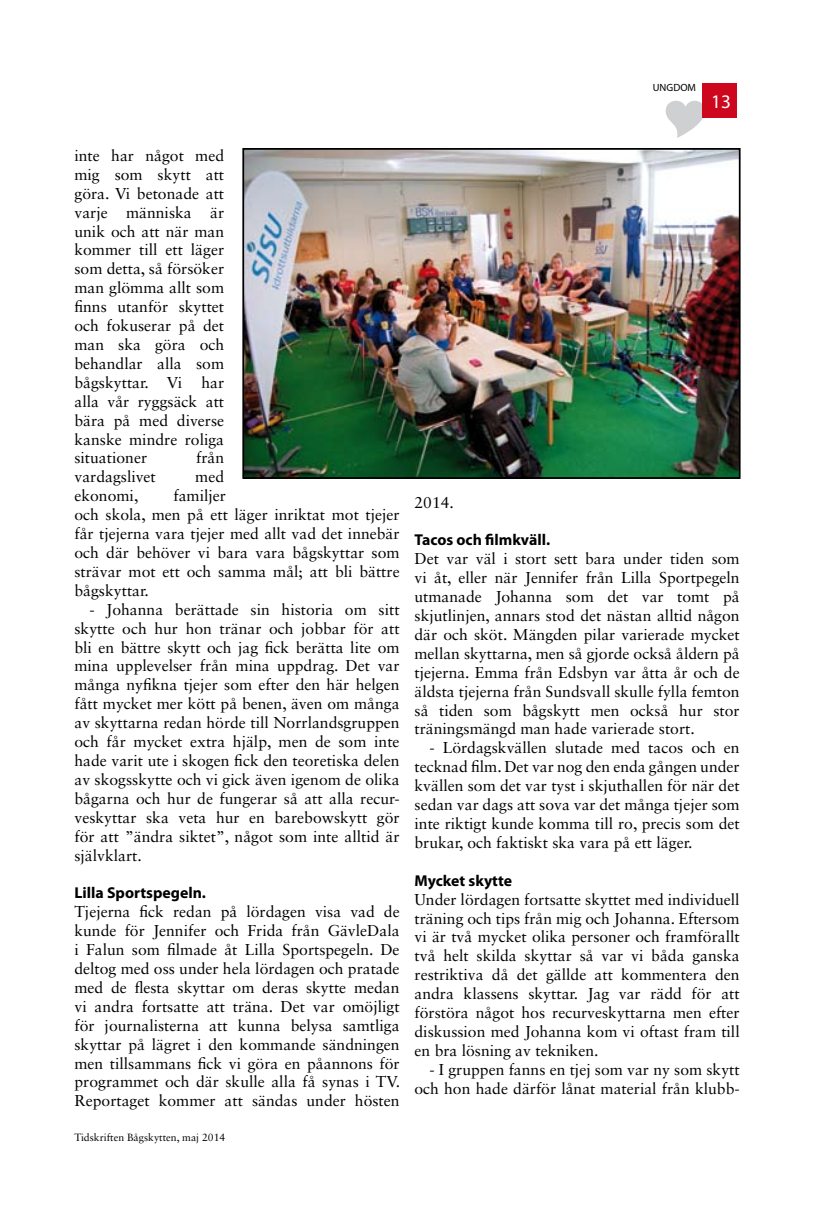
<style>
.page{position:relative;width:839px;height:1211px;background:#fff}
.page>*{position:absolute;margin:0;border:0;box-sizing:border-box;transform-origin:0 0}
.t1{font:19.25px "Myriad Pro";color:#fff}
.t2{font:15.75px/18.9px "Sabon LT Std";color:#000;text-align:justify}
.t3{font:700 15.75px "Myriad Pro";color:#000}
.t4{font:10.5px "Sabon LT Std";color:#000}
.t5{font:10.5px "Myriad Pro";color:#000}
</style>
<div class="page">
<div style="left:702px;top:83px;width:35px;height:35px;background:#cd071e"></div>
<img style="left:245px;top:151px;width:492px;height:325px">
<div style="left:242px;top:148px;width:498px;height:331px;border:2px solid #000"></div>
<p class="t5" style="left:652px;top:81px;width:45px">UNGDOM</p>
<p class="t1" style="left:711px;top:90px;width:21px">13</p>
<p class="t2" style="left:74px;top:146px;width:151px">inte har något med mig som skytt att göra. Vi betonade att varje människa är unik och att när man kommer till ett läger som detta, så försöker man glömma allt som finns utanför skyttet och fokuserar på det man ska göra och behandlar alla som bågskyttar. Vi har alla vår ryggsäck att bära på med diverse kanske mindre roliga situationer</p>
<p class="t2" style="left:196px;top:448px;width:30px">från</p>
<p class="t2" style="left:74px;top:467px;width:83px">vardagslivet</p>
<p class="t2" style="left:195px;top:467px;width:30px">med</p>
<p class="t2" style="left:74px;top:486px;width:65px">ekonomi,</p>
<p class="t2" style="left:74px;top:486px;width:326px;text-align:left;text-indent:99px">familjer<br>och skola, men på ett läger inriktat mot tjejer får tjejerna vara tjejer med allt vad det innebär och där behöver vi bara vara bågskyttar som strävar mot ett och samma mål; att bli bättre bågskyttar.</p>
<p class="t2" style="left:74px;top:599px;width:326px;text-indent:15px">- Johanna berättade sin historia om sitt skytte och hur hon tränar och jobbar för att bli en bättre skytt och jag fick berätta lite om mina upplevelser från mina uppdrag. Det var många nyfikna tjejer som efter den här helgen fått mycket mer kött på benen, även om många av skyttarna redan hörde till Norrlandsgruppen och får mycket extra hjälp, men de som inte hade varit ute i skogen fick den teoretiska delen av skogsskytte och vi gick även igenom de olika bågarna och hur de fungerar så att alla recur&shy;veskyttar ska veta hur en barebowskytt gör för att ”ändra siktet”, något som inte alltid är självklart.</p>
<p class="t3" style="left:74px;top:882px;width:133px">Lilla Sportspegeln.</p>
<p class="t2" style="left:74px;top:902px;width:327px">Tjejerna fick redan på lördagen visa vad de kunde för Jennifer och Frida från GävleDala i Falun som filmade åt Lilla Sportspegeln. De deltog med oss under hela lördagen och pratade med de flesta skyttar om deras skytte medan vi andra fortsatte att träna. Det var omöjligt för journalisterna att kunna belysa samtliga skyttar på lägret i den kommande sändningen men tillsammans fick vi göra en påannons för programmet och där skulle alla få synas i TV.<br>Reportaget kommer att sändas under hösten</p>
<p class="t4" style="left:74px;top:1131px;width:152px">Tidskriften Bågskytten, maj 2014</p>
<p class="t2" style="left:414px;top:492px;width:41px">2014.</p>
<p class="t3" style="left:414px;top:530px;width:137px">Tacos och filmkväll.</p>
<p class="t2" style="left:414px;top:549px;width:326px">Det var väl i stort sett bara under tiden som vi åt, eller när Jennifer från Lilla Sportpegeln utmanade Johanna som det var tomt på skjutlinjen, annars stod det nästan alltid någon där och sköt. Mängden pilar varierade mycket mellan skyttarna, men så gjorde också åldern på tjejerna. Emma från Edsbyn var åtta år och de äldsta tjejerna från Sundsvall skulle fylla femton så tiden som bågskytt men också hur stor träningsmängd man hade varierade stort.</p>
<p class="t2" style="left:414px;top:738px;width:326px;text-indent:15px">- Lördagskvällen slutade med tacos och en tecknad film. Det var nog den enda gången under kvällen som det var tyst i skjuthallen för när det sedan var dags att sova var det många tjejer som inte riktigt kunde komma till ro, precis som det brukar, och faktiskt ska vara på ett läger.</p>
<p class="t3" style="left:414px;top:870px;width:99px">Mycket skytte</p>
<p class="t2" style="left:414px;top:889px;width:326px">Under lördagen fortsatte skyttet med individuell träning och tips från mig och Johanna. Eftersom vi är två mycket olika personer och framförallt två helt skilda skyttar så var vi båda ganska restriktiva då det gällde att kommentera den andra klassens skyttar. Jag var rädd för att förstöra något hos recurveskyttarna men efter diskussion med Johanna kom vi oftast fram till en bra lösning av tekniken.</p>
<p class="t2" style="left:414px;top:1059px;width:326px;text-align:right">- I gruppen fanns en tjej som var ny som skytt och hon hade därför lånat material från klubb-</p>
</div>
